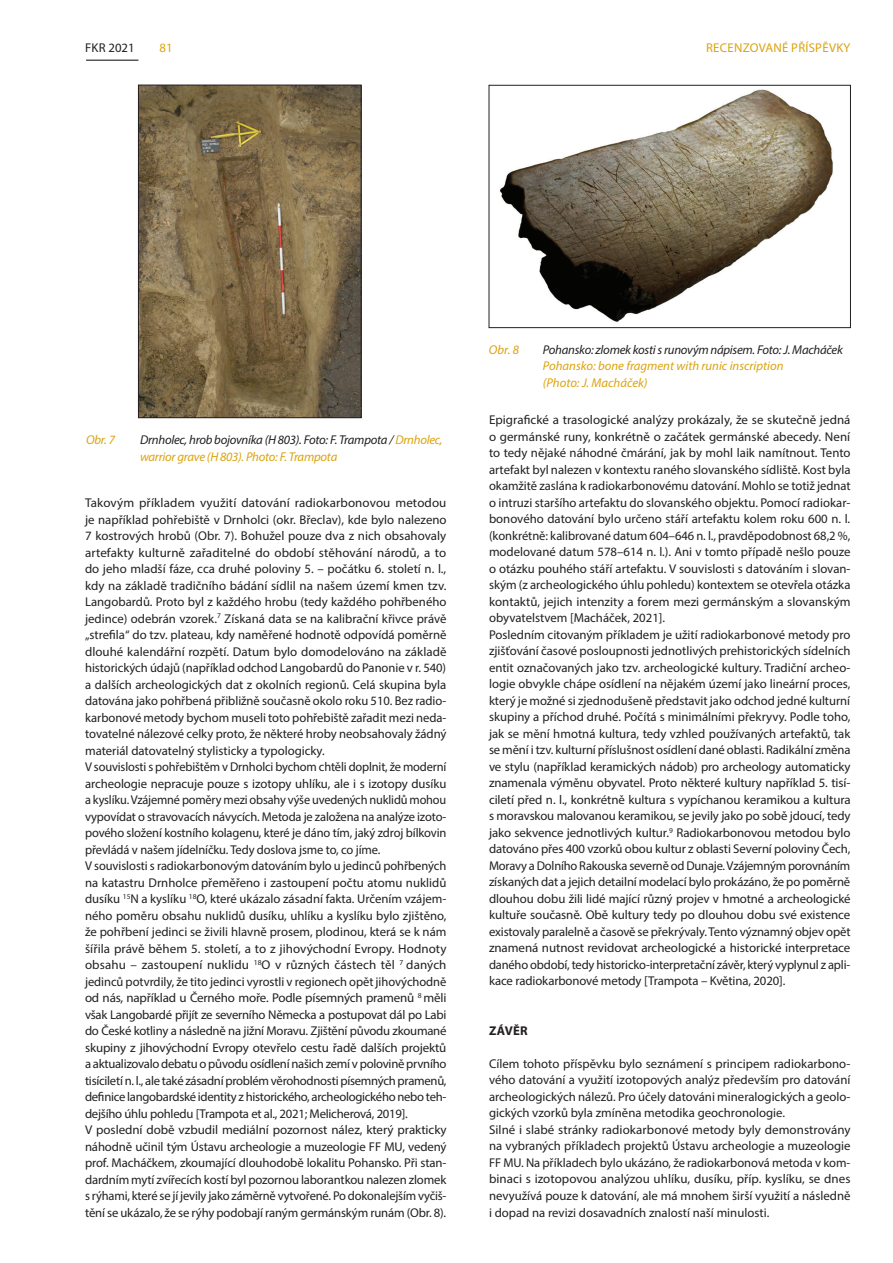
<style>
.page{position:relative;width:893px;height:1263px;background:#fff}
.page>*{position:absolute;margin:0;border:0;box-sizing:border-box;transform-origin:0 0}
._05_text{font:12.75px/16.5px "Myriad Pro";letter-spacing:-.005em;color:#231f20;text-align:justify}
._05_text-2{font:italic 12.75px "Myriad Pro";letter-spacing:-.02em;color:#231f20}
._05_text-3{font:italic 12.75px "Myriad Pro";color:#dca30e}
._05_text-4{font:italic 12.75px "Myriad Pro";letter-spacing:-.02em;color:#dca30e}
.t1{font:12.75px "Myriad Pro";letter-spacing:.02em;color:#dca30e}
._05_text-5{font:700 12.75px "Myriad Pro";letter-spacing:.02em;color:#231f20}
.s1{color:#dca30e}
</style>
<div class="page">
<hr style="left:86px;top:60px;width:52px;height:1px;background:#231f20">
<img style="left:140px;top:87px;width:219px;height:329px">
<div style="left:138px;top:85px;width:223px;height:333px;border:1px solid #231f20"></div>
<img style="left:500px;top:89px;width:333px;height:233px">
<div style="left:489px;top:85px;width:362px;height:243px;border:1px solid #231f20"></div>
<p class="_05_text" style="left:85px;top:39px;width:51px">FKR 2021</p>
<p class="t1" style="left:159px;top:40px;width:15px">81</p>
<p class="t1" style="left:706px;top:40px;width:146px">RECENZOVANÉ PŘÍSPĚVKY</p>
<p class="_05_text-3" style="left:86px;top:432px;width:30px">Obr. 7</p>
<p class="_05_text-2" style="left:140px;top:432px;width:304px">Drnholec, hrob bojovníka (H 803). Foto: F. Trampota / <span class="s1">Drnholec,</span></p>
<p class="_05_text-4" style="left:140px;top:448px;width:199px">warrior grave (H 803). Photo: F. Trampota</p>
<p class="_05_text" style="left:85px;top:494px;width:363px">Takovým příkladem využití datování radiokarbonovou metodou je například pohřebiště v Drnholci (okr. Břeclav), kde bylo nalezeno 7 kostrových hrobů (Obr. 7). Bohužel pouze dva z nich obsahovaly artefakty kulturně zařaditelné do období stěhování národů, a to do jeho mladší fáze, cca druhé poloviny 5. – počátku 6. století n. l., kdy na základě tradičního bádání sídlil na našem území kmen tzv.<br>Langobardů. Proto byl z každého hrobu (tedy každého pohřbeného jedince) odebrán vzorek.<sup>7</sup> Získaná data se na kalibrační křivce právě „strefila“ do tzv. plateau, kdy naměřené hodnotě odpovídá poměrně dlouhé kalendářní rozpětí. Datum bylo domodelováno na základě historických údajů (například odchod Langobardů do Panonie v r. 540) a dalších archeologických dat z okolních regionů. Celá skupina byla datována jako pohřbená přibližně současně okolo roku 510. Bez radio&shy;karbonové metody bychom museli toto pohřebiště zařadit mezi neda&shy;tovatelné nálezové celky proto, že některé hroby neobsahovaly žádný materiál datovatelný stylisticky a typologicky.</p>
<p class="_05_text" style="left:85px;top:758px;width:363px">V souvislosti s pohřebištěm v Drnholci bychom chtěli doplnit, že moderní archeologie nepracuje pouze s izotopy uhlíku, ale i s izotopy dusíku a kyslíku. Vzájemné poměry mezi obsahy výše uvedených nuklidů mohou vypovídat o stravovacích návycích. Metoda je založena na analýze izoto&shy;pového složení kostního kolagenu, které je dáno tím, jaký zdroj bílkovin převládá v našem jídelníčku. Tedy doslova jsme to, co jíme.</p>
<p class="_05_text" style="left:85px;top:857px;width:363px">V souvislosti s radiokarbonovým datováním bylo u jedinců pohřbených na katastru Drnholce přeměřeno i zastoupení počtu atomu nuklidů dusíku <sup>15</sup>N a kyslíku <sup>18</sup>O, které ukázalo zásadní fakta. Určením vzájem&shy;ného poměru obsahu nuklidů dusíku, uhlíku a kyslíku bylo zjištěno, že pohřbení jedinci se živili hlavně prosem, plodinou, která se k nám šířila právě během 5. století, a to z jihovýchodní Evropy. Hodnoty obsahu – zastoupení nuklidu <sup>18</sup>O v různých částech těl <sup>7</sup> daných jedinců potvrdily, že tito jedinci vyrostli v regionech opět jihovýchodně od nás, například u Černého moře. Podle písemných pramenů <sup>8</sup> měli však Langobardé přijít ze severního Německa a postupovat dál po Labi do České kotliny a následně na jižní Moravu. Zjištění původu zkoumané skupiny z jihovýchodní Evropy otevřelo cestu řadě dalších projektů a aktualizovalo debatu o původu osídlení našich zemí v polovině prvního tisíciletí n. l., ale také zásadní problém věrohodnosti písemných pramenů, definice langobardské identity z historického, archeologického nebo teh&shy;dejšího úhlu pohledu [Trampota et al., 2021; Melicherová, 2019].</p>
<p class="_05_text" style="left:85px;top:1121px;width:363px">V poslední době vzbudil mediální pozornost nález, který prakticky náhodně učinil tým Ústavu archeologie a muzeologie FF MU, vedený prof. Macháčkem, zkoumající dlouhodobě lokalitu Pohansko. Při stan&shy;dardním mytí zvířecích kostí byl pozornou laborantkou nalezen zlomek s rýhami, které se jí jevily jako záměrně vytvořené. Po dokonalejším vyčiš&shy;tění se ukázalo, že se rýhy podobají raným germánským runám (Obr. 8).</p>
<p class="_05_text-3" style="left:489px;top:342px;width:32px">Obr. 8</p>
<p class="_05_text-2" style="left:543px;top:342px;width:301px">Pohansko: zlomek kosti s runovým nápisem. Foto: J. Macháček</p>
<p class="_05_text-3" style="left:543px;top:358px;width:242px">Pohansko: bone fragment with runic inscription</p>
<p class="_05_text-3" style="left:543px;top:375px;width:106px">(Photo: J. Macháček)</p>
<p class="_05_text" style="left:489px;top:412px;width:363px">Epigrafické a trasologické analýzy prokázaly, že se skutečně jedná o germánské runy, konkrétně o začátek germánské abecedy. Není to tedy nějaké náhodné čmárání, jak by mohl laik namítnout. Tento artefakt byl nalezen v kontextu raného slovanského sídliště. Kost byla okamžitě zaslána k radiokarbonovému datování. Mohlo se totiž jednat o intruzi staršího artefaktu do slovanského objektu. Pomocí radiokar&shy;bonového datování bylo určeno stáří artefaktu kolem roku 600 n. l. (konkrétně: kalibrované datum 604–646 n. l., pravděpodobnost 68,2 %, modelované datum 578–614 n. l.). Ani v tomto případě nešlo pouze o otázku pouhého stáří artefaktu. V souvislosti s datováním i slovan&shy;ským (z archeologického úhlu pohledu) kontextem se otevřela otázka kontaktů, jejich intenzity a forem mezi germánským a slovanským obyvatelstvem [Macháček, 2021].</p>
<p class="_05_text" style="left:489px;top:626px;width:363px">Posledním citovaným příkladem je užití radiokarbonové metody pro zjišťování časové posloupnosti jednotlivých prehistorických sídelních entit označovaných jako tzv. archeologické kultury. Tradiční archeo&shy;logie obvykle chápe osídlení na nějakém území jako lineární proces, který je možné si zjednodušeně představit jako odchod jedné kulturní skupiny a příchod druhé. Počítá s minimálními překryvy. Podle toho, jak se mění hmotná kultura, tedy vzhled používaných artefaktů, tak se mění i tzv. kulturní příslušnost osídlení dané oblasti. Radikální změna ve stylu (například keramických nádob) pro archeology automaticky znamenala výměnu obyvatel. Proto některé kultury například 5. tisí&shy;ciletí před n. l., konkrétně kultura s vypíchanou keramikou a kultura s moravskou malovanou keramikou, se jevily jako po sobě jdoucí, tedy jako sekvence jednotlivých kultur.<sup>9</sup> Radiokarbonovou metodou bylo datováno přes 400 vzorků obou kultur z oblasti Severní poloviny Čech, Moravy a Dolního Rakouska severně od Dunaje. Vzájemným porovnáním získaných dat a jejich detailní modelací bylo prokázáno, že po poměrně dlouhou dobu žili lidé mající různý projev v hmotné a archeologické kultuře současně. Obě kultury tedy po dlouhou dobu své existence existovaly paralelně a časově se překrývaly. Tento významný objev opět znamená nutnost revidovat archeologické a historické interpretace daného období, tedy historicko-interpretační závěr, který vyplynul z apli&shy;kace radiokarbonové metody [Trampota – Květina, 2020].</p>
<p class="_05_text-5" style="left:489px;top:1022px;width:40px">ZÁVĚR</p>
<p class="_05_text" style="left:489px;top:1055px;width:363px">Cílem tohoto příspěvku bylo seznámení s principem radiokarbono&shy;vého datování a využití izotopových analýz především pro datování archeologických nálezů. Pro účely datováni mineralogických a geolo&shy;gických vzorků byla zmíněna metodika geochronologie.</p>
<p class="_05_text" style="left:489px;top:1121px;width:363px">Silné i slabé stránky radiokarbonové metody byly demonstrovány na vybraných příkladech projektů Ústavu archeologie a muzeologie FF MU. Na příkladech bylo ukázáno, že radiokarbonová metoda v kom&shy;binaci s izotopovou analýzou uhlíku, dusíku, příp. kyslíku, se dnes nevyužívá pouze k datování, ale má mnohem širší využití a následně i dopad na revizi dosavadních znalostí naší minulosti.</p>
</div>
